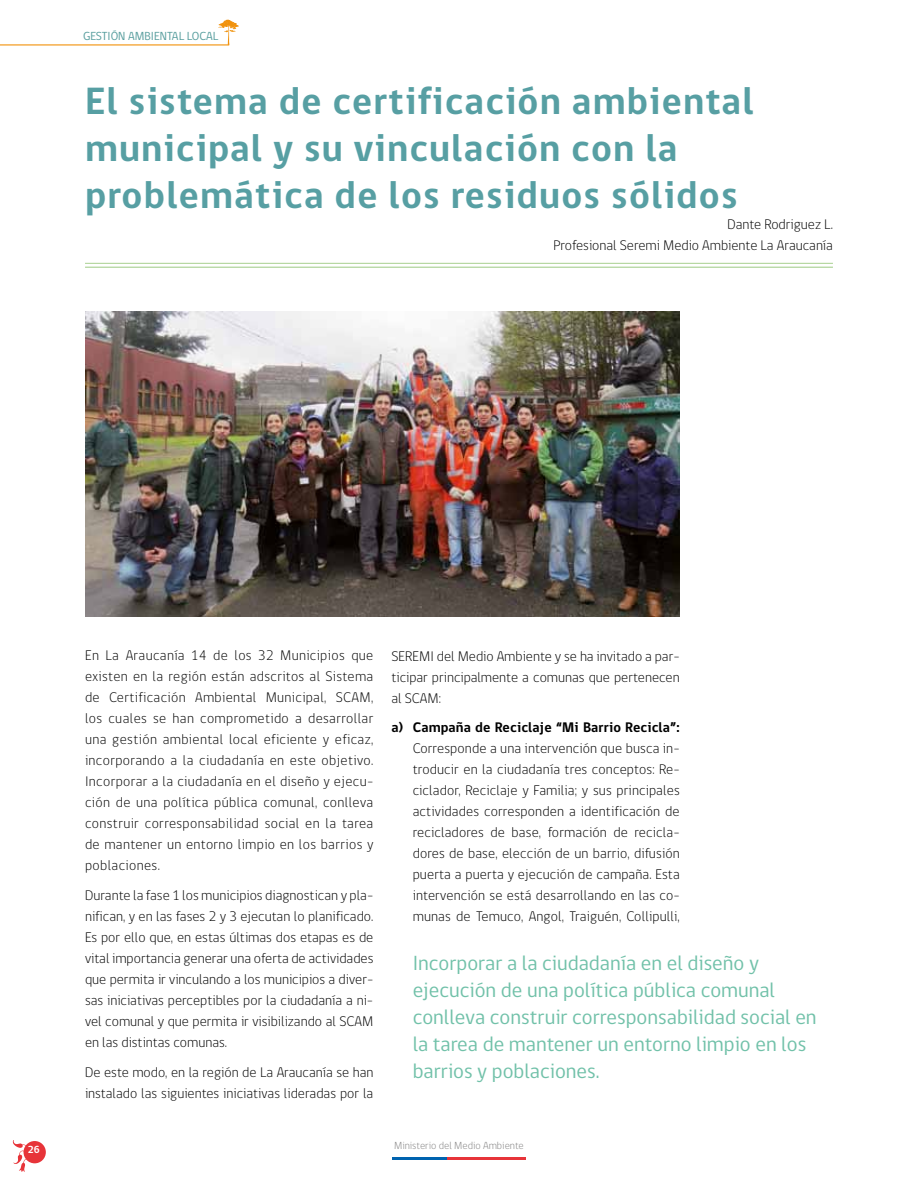
<style>
.page{position:relative;width:918px;height:1188px;background:#fff}
.page>*{position:absolute;margin:0;border:0;box-sizing:border-box;transform-origin:0 0}
.t1{font:700 39px/46.8px "gob CL";letter-spacing:.03em;color:#579fa3}
.t2{font:21px/27px "gob CL";color:#71c1a9}
.t3{font:300 14.25px/21px "gob CL";color:#000;text-align:justify}
.t4{font:700 14.25px "gob CL";letter-spacing:.01em;color:#000}
.t5{font:12px "gob CL";color:#589e9e}
.t6{font:300 10.5px "gob CL";color:#818080}
.t7{font:700 10.5px "gob CL";color:#fff}
</style>
<div class="page">
<div style="left:24px;top:1141px;width:22px;height:22px;background:#e73439;border-radius:50%"></div>
<svg style="left:13px;top:1140px;width:17px;height:32px"></svg>
<hr style="left:393px;top:1157px;width:54px;height:3px;background:#0063af">
<hr style="left:447px;top:1157px;width:78px;height:3px;background:#e73439">
<hr style="left:0;top:44px;width:229px;height:1px;background:#f1920c">
<svg style="left:218px;top:20px;width:21px;height:25px"></svg>
<hr style="left:85px;top:267px;width:748px;height:1px;background:#a8d090">
<hr style="left:85px;top:263px;width:748px;height:1px;background:#a8d090">
<img style="left:85px;top:311px;width:595px;height:305px">
<p class="t5" style="left:83px;top:28px;width:54px">gestión amb</p>
<p class="t5" style="left:151px;top:28px;width:69px">iental local</p>
<h1 class="t1" style="left:85px;top:79px;width:670px">El sistema de certificación ambiental municipal y su vinculación con la problemática de los residuos sólidos</h1>
<p class="t3" style="left:553px;top:214px;width:281px;text-align:right">Dante Rodriguez L.<br>Profesional Seremi Medio Ambiente La Araucanía</p>
<p class="t7" style="left:28px;top:1142px;width:14px">26</p>
<p class="t3" style="left:85px;top:646px;width:290px">En La Araucanía 14 de los 32 Municipios que existen en la región están adscritos al Sistema de Certificación Ambiental Municipal, SCAM, los cuales se han comprometido a desarrollar una gestión ambiental local eficiente y eficaz, incorporando a la ciudadanía en este objetivo.<br>Incorporar a la ciudadanía en el diseño y ejecu&shy;ción de una política pública comunal, conlleva construir corresponsabilidad social en la tarea de mantener un entorno limpio en los barrios y poblaciones.</p>
<p class="t3" style="left:85px;top:885px;width:290px">Durante la fase 1 los municipios diagnostican y pla&shy;nifican, y en las fases 2 y 3 ejecutan lo planificado.<br>Es por ello que, en estas últimas dos etapas es de vital importancia generar una oferta de actividades que permita ir vinculando a los municipios a diver&shy;sas iniciativas perceptibles por la ciudadanía a ni&shy;vel comunal y que permita ir visibilizando al SCAM en las distintas comunas.</p>
<p class="t3" style="left:85px;top:1062px;width:290px">De este modo, en la región de La Araucanía se han instalado las siguientes iniciativas lideradas por la</p>
<p class="t3" style="left:391px;top:646px;width:290px">SEREMI del Medio Ambiente y se ha invitado a par&shy;ticipar principalmente a comunas que pertenecen al SCAM:</p>
<p class="t4" style="left:391px;top:718px;width:290px">a) Campaña de Reciclaje “Mi Barrio Recicla”:</p>
<p class="t3" style="left:413px;top:738px;width:269px">Corresponde a una intervención que busca in&shy;troducir en la ciudadanía tres conceptos: Re&shy;ciclador, Reciclaje y Familia; y sus principales actividades corresponden a identificación de recicladores de base, formación de recicla&shy;dores de base, elección de un barrio, difusión puerta a puerta y ejecución de campaña. Esta intervención se está desarrollando en las co&shy;munas de Temuco, Angol, Traiguén, Collipulli,</p>
<h2 class="t2" style="left:413px;top:950px;width:405px">I ncorporar a la ciudadanía en el diseño y ejecución de una política pública comunal conlleva construir corresponsabilidad social en la tarea de mantener un entorno limpio en los barrios y poblaciones.</h2>
<p class="t6" style="left:394px;top:1138px;width:131px">Ministerio del Medio Ambiente</p>
</div>
